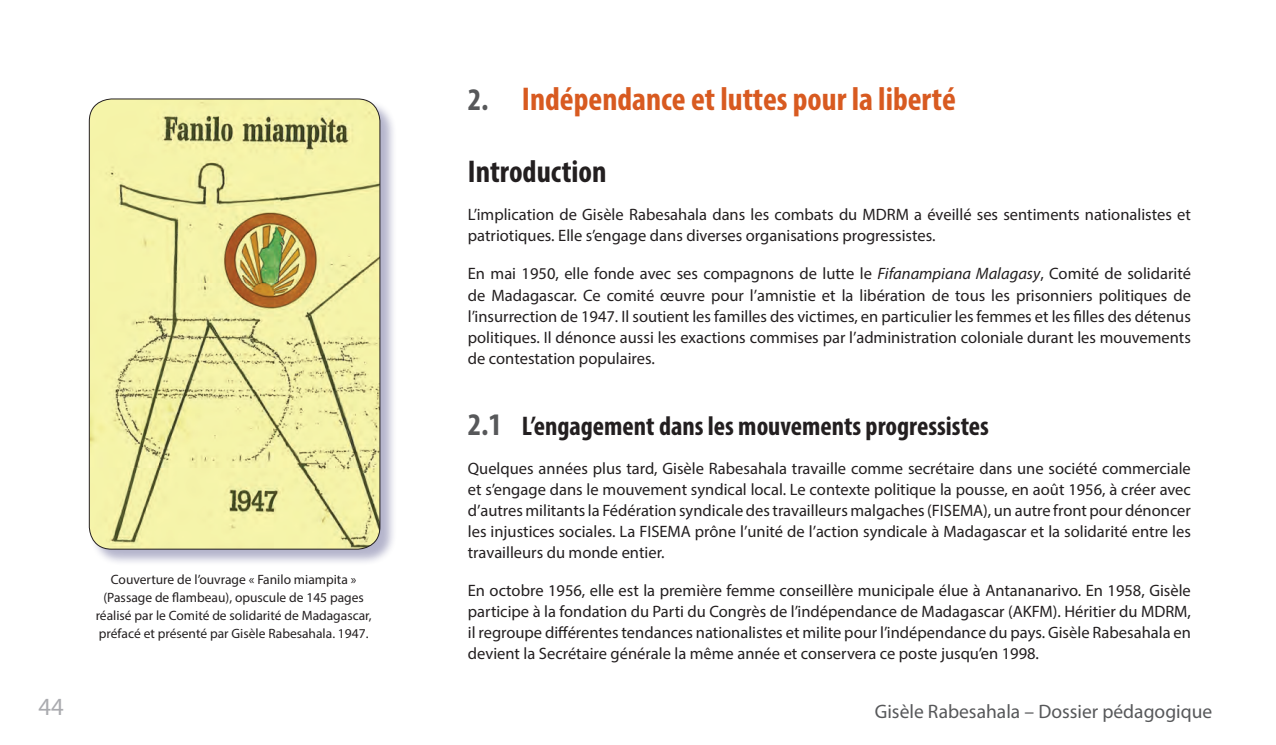
<style>
.page{position:relative;width:1276px;height:745px;background:#fff}
.page>*{position:absolute;margin:0;border:0;box-sizing:border-box;transform-origin:0 0}
.t1{font:700 condensed 33px "Myriad Pro";color:#d85a20}
.t2{font:700 condensed 31.5px "Myriad Pro";color:#231f20}
.t3{font:700 condensed 27px "Myriad Pro";color:#231f20}
.t4{font:24.75px "Myriad Pro";color:#aaabaf}
.t5{font:19.5px "Myriad Pro";color:#57585a}
.t6{font:16.5px/21px "Myriad Pro";color:#231f20;text-align:justify}
.t7{font:13.5px/18px "Myriad Pro";color:#231f20;text-align:center}
.s1{font-size:31.5px;color:#57585a}
.s2{font-style:italic}
</style>
<div class="page">
<div style="left:89px;top:99px;width:308px;height:467px;background:#2a2a6d;opacity:.35"></div>
<img style="left:89px;top:99px;width:291px;height:450px">
<div style="left:89px;top:98px;width:291px;height:451px;border:1px solid #231f20;border-radius:22px"></div>
<h1 class="t1" style="left:468px;top:79px;width:489px"><span class="s1">2.</span> Indépendance et luttes pour la liberté</h1>
<p class="t7" style="left:96px;top:569px;width:278px">Couverture de l’ouvrage « Fanilo miampita » (Passage de flambeau), opuscule de 145 pages réalisé par le Comité de solidarité de Madagascar, préfacé et présenté par Gisèle Rabesahala. 1947.</p>
<h2 class="t2" style="left:468px;top:152px;width:140px">Introduction</h2>
<p class="t6" style="left:468px;top:204px;width:724px">L’implication de Gisèle Rabesahala dans les combats du MDRM a éveillé ses sentiments nationalistes et patriotiques. Elle s’engage dans diverses organisations progressistes.</p>
<p class="t6" style="left:468px;top:263px;width:724px">En mai 1950, elle fonde avec ses compagnons de lutte le <span class="s2">Fifanampiana Malagasy</span>, Comité de solidarité de Madagascar. Ce comité œuvre pour l’amnistie et la libération de tous les prisonniers politiques de l’insurrection de 1947. Il soutient les familles des victimes, en particulier les femmes et les filles des détenus politiques. Il dénonce aussi les exactions commises par l’administration coloniale durant les mouvements de contestation populaires.</p>
<h3 class="t3" style="left:468px;top:409px;width:522px"><span class="s1">2.1</span> L’engagement dans les mouvements progressistes</h3>
<p class="t6" style="left:468px;top:457px;width:724px">Quelques années plus tard, Gisèle Rabesahala travaille comme secrétaire dans une société commerciale et s’engage dans le mouvement syndical local. Le contexte politique la pousse, en août 1956, à créer avec d’autres militants la Fédération syndicale des travailleurs malgaches (FISEMA), un autre front pour dénoncer les injustices sociales. La FISEMA prône l’unité de l’action syndicale à Madagascar et la solidarité entre les travailleurs du monde entier.</p>
<p class="t6" style="left:468px;top:579px;width:724px">En octobre 1956, elle est la première femme conseillère municipale élue à Antananarivo. En 1958, Gisèle participe à la fondation du Parti du Congrès de l’indépendance de Madagascar (AKFM). Héritier du MDRM, il regroupe différentes tendances nationalistes et milite pour l’indépendance du pays. Gisèle Rabesahala en devient la Secrétaire générale la même année et conservera ce poste jusqu’en 1998.</p>
<h3 class="t4" style="left:38px;top:690px;width:27px">44</h3>
<p class="t5" style="left:875px;top:699px;width:339px">Gisèle Rabesahala – Dossier pédagogique</p>
</div>
